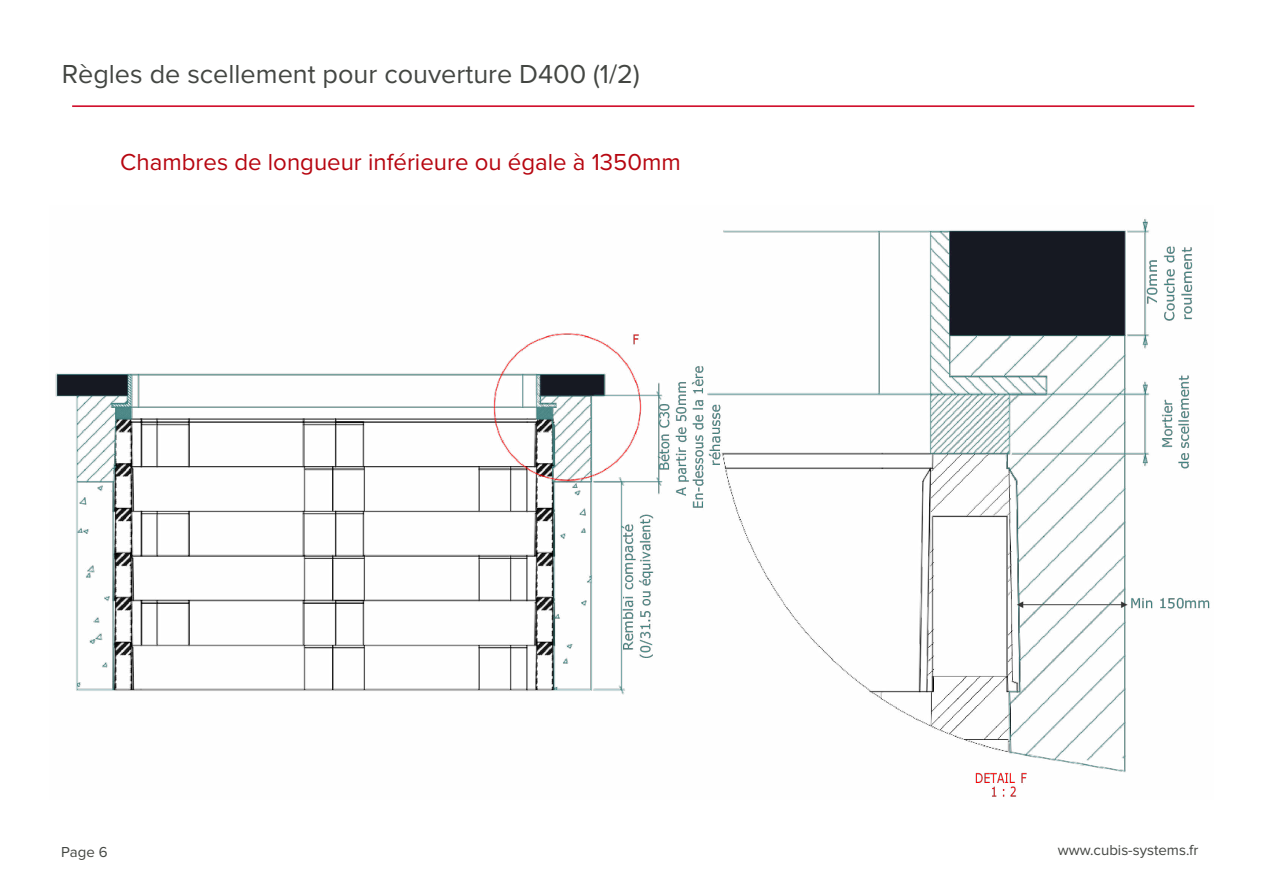
<style>
.page{position:relative;width:1263px;height:893px;background:#fff}
.page>*{position:absolute;margin:0;border:0;box-sizing:border-box;transform-origin:0 0}
.t1{font:27px "Proxima Nova";color:#434642}
.t2{font:24px "Proxima Nova";color:#b70610}
.t3{font:15px "Proxima Nova";color:#434642}
</style>
<div class="page">
<hr style="left:72px;top:105px;width:1122px;height:2px;background:#d1112e">
<img style="left:55px;top:219px;width:1155px;height:578px">
<p class="t1" style="left:62px;top:54px;width:579px">Règles de scellement pour couverture D400 (1/2)</p>
<p class="t2" style="left:120px;top:144px;width:562px">Chambres de longueur inférieure ou égale à 1350mm</p>
<p class="t3" style="left:61px;top:843px;width:48px">Page 6</p>
<p class="t3" style="left:1058px;top:841px;width:142px">www.cubis-systems.fr</p>
</div>
